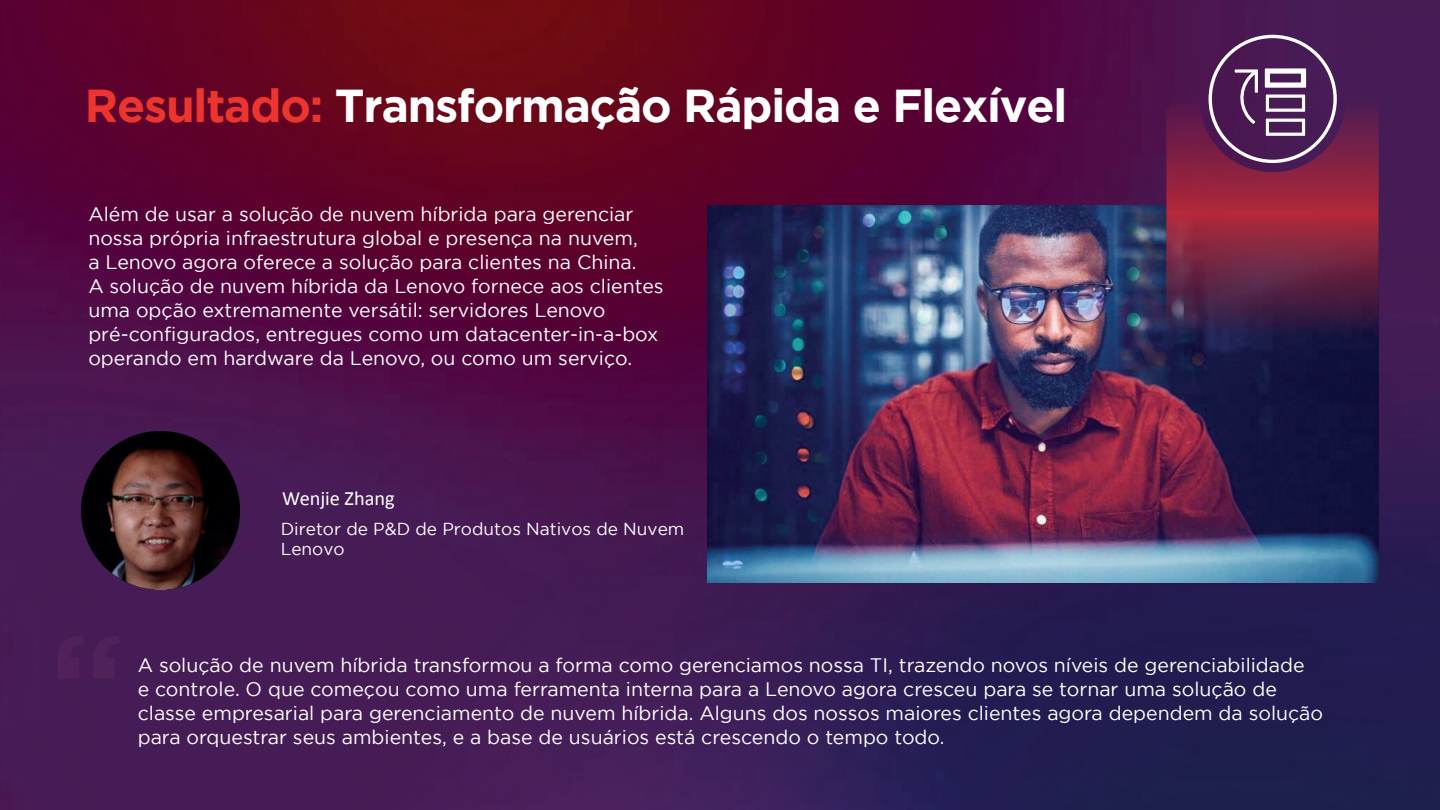
<style>
.page{position:relative;width:1440px;height:810px;background:#fff}
.page>*{position:absolute;margin:0;border:0;box-sizing:border-box;transform-origin:0 0}
.t1{font:700 46.05px "Gotham";letter-spacing:-.025em;color:#fff}
.t2{font:20.4px "Calibri";color:#fff}
.t3{font:19.5px/24px "Gotham";color:#fff}
.t4{font:17.25px/20.7px "Gotham";color:#fff}
.s1{color:#ec352e}
</style>
<div class="page">
<img style="left:0;top:0;width:1440px;height:810px">
<img style="left:49px;top:631px;width:79px;height:52px">
<img style="left:81px;top:432px;width:158px;height:158px">
<img style="left:708px;top:206px;width:670px;height:377px">
<svg style="left:1166px;top:94px;width:213px;height:252px;background:#6b2345"></svg>
<div style="left:1209px;top:35px;width:128px;height:128px;border:3px solid #fff;border-radius:50%"></div>
<svg style="left:1234px;top:68px;width:73px;height:68px"></svg>
<h1 class="t1" style="left:85px;top:79px;width:984px"><span class="s1">Resultado:</span> Transformação Rápida e Flexível</h1>
<p class="t3" style="left:88px;top:202px;width:577px">Além de usar a solução de nuvem híbrida para gerenciar nossa própria infraestrutura global e presença na nuvem,<br>a Lenovo agora oferece a solução para clientes na China.<br>A solução de nuvem híbrida da Lenovo fornece aos clientes uma opção extremamente versátil: servidores Lenovo pré-configurados, entregues como um datacenter-in-a-box operando em hardware da Lenovo, ou como um serviço.</p>
<p class="t2" style="left:282px;top:484px;width:114px">Wenjie Zhang</p>
<p class="t4" style="left:281px;top:518px;width:405px">Diretor de P&amp;D de Produtos Nativos de Nuvem<br>Lenovo</p>
<p class="t3" style="left:138px;top:653px;width:1187px">A solução de nuvem híbrida transformou a forma como gerenciamos nossa TI, trazendo novos níveis de gerenciabilidade<br>e controle. O que começou como uma ferramenta interna para a Lenovo agora cresceu para se tornar uma solução de classe empresarial para gerenciamento de nuvem híbrida. Alguns dos nossos maiores clientes agora dependem da solução para orquestrar seus ambientes, e a base de usuários está crescendo o tempo todo.</p>
</div>
